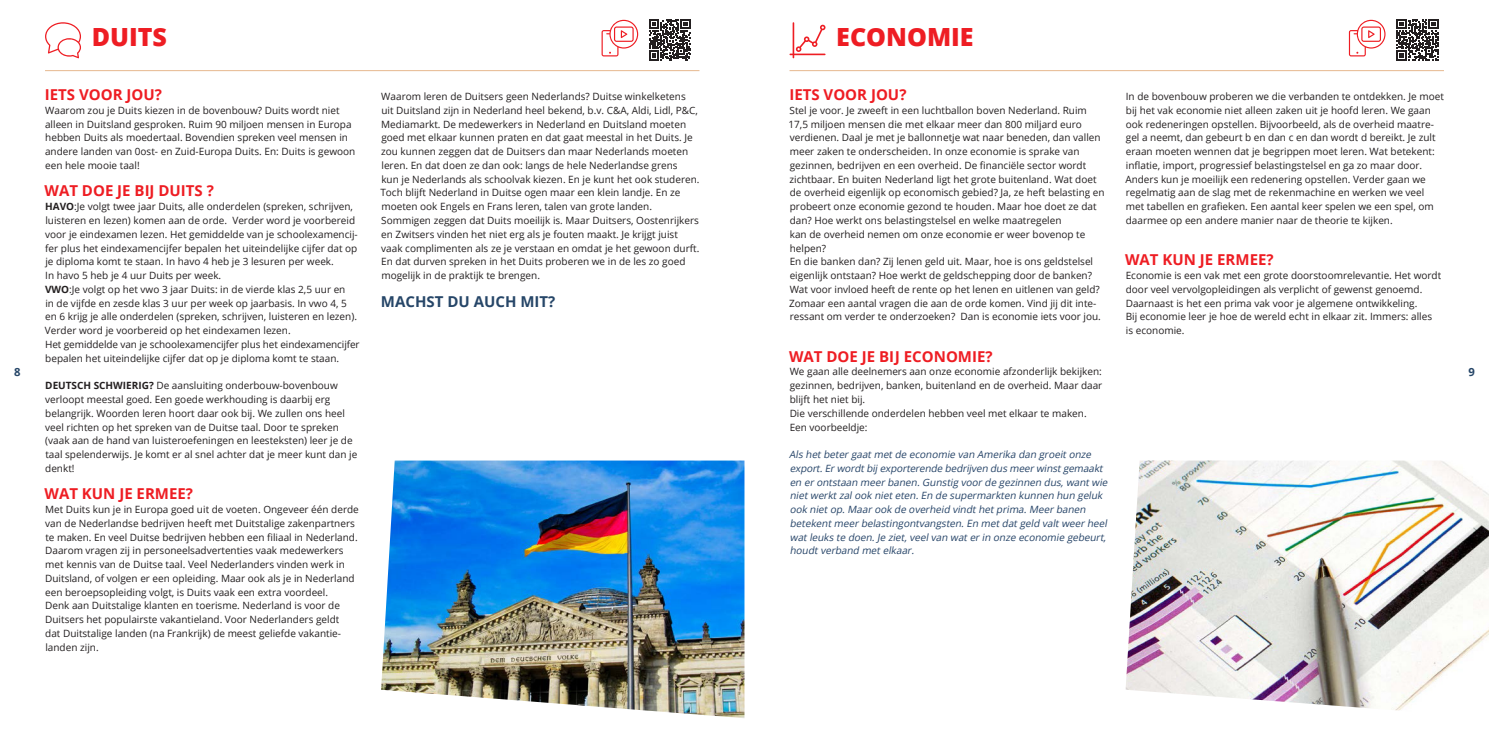
<style>
.page{position:relative;width:1489px;height:745px;background:#fff}
.page>*{position:absolute;margin:0;border:0;box-sizing:border-box;transform-origin:0 0}
.t1{font:800 25px "Open Sans";color:#ee1d23}
.t2{font:700 15px "Open Sans";color:#ee1d23}
.t3{font:700 15px "Open Sans";color:#264668}
.t4{font:700 11.25px "Open Sans";color:#264668}
.t5{font:10px/13.8px "Open Sans";color:#231f20}
.t6{font:italic 10px/13.8px "Open Sans";color:#264468}
.s1{font-weight:700}
</style>
<div class="page">
<svg style="left:45px;top:22px;width:36px;height:36px"></svg>
<svg style="left:789px;top:22px;width:36px;height:36px"></svg>
<svg style="left:601px;top:20px;width:37px;height:36px"></svg>
<svg style="left:1348px;top:20px;width:37px;height:36px"></svg>
<img style="left:381px;top:460px;width:363px;height:257px">
<img style="left:1125px;top:460px;width:363px;height:251px">
<svg style="left:649px;top:19px;width:41px;height:42px"></svg>
<svg style="left:1396px;top:19px;width:41px;height:42px"></svg>
<hr style="left:45px;top:70px;width:654px;height:1px;background:#e6b88f">
<hr style="left:789px;top:70px;width:654px;height:1px;background:#e6b88f">
<p class="t1" style="left:92px;top:18px;width:77px">DUITS</p>
<p class="t1" style="left:836px;top:18px;width:139px">ECONOMIE</p>
<p class="t2" style="left:45px;top:84px;width:119px">IETS VOOR JOU?</p>
<p class="t5" style="left:45px;top:103px;width:312px">Waarom zou je Duits kiezen in de bovenbouw? Duits wordt niet alleen in Duitsland gesproken. Ruim 90 miljoen mensen in Europa hebben Duits als moedertaal. Bovendien spreken veel mensen in andere landen van 0ost- en Zuid-Europa Duits. En: Duits is gewoon een hele mooie taal!</p>
<p class="t2" style="left:44px;top:180px;width:171px">WAT DOE JE BIJ DUITS ?</p>
<p class="t5" style="left:45px;top:199px;width:314px"><span class="s1">HAVO</span>:Je volgt twee jaar Duits, alle onderdelen (spreken, schrijven, luisteren en lezen) komen aan de orde. Verder word je voorbereid voor je eindexamen lezen. Het gemiddelde van je schoolexamencij&shy;fer plus het eindexamencijfer bepalen het uiteindelijke cijfer dat op je diploma komt te staan. In havo 4 heb je 3 lesuren per week.<br>In havo 5 heb je 4 uur Duits per week.</p>
<p class="t5" style="left:45px;top:282px;width:312px"><span class="s1">VWO</span>:Je volgt op het vwo 3 jaar Duits: in de vierde klas 2,5 uur en in de vijfde en zesde klas 3 uur per week op jaarbasis. In vwo 4, 5 en 6 krijg je alle onderdelen (spreken, schrijven, luisteren en lezen).<br>Verder word je voorbereid op het eindexamen lezen.</p>
<p class="t5" style="left:45px;top:337px;width:316px">Het gemiddelde van je schoolexamencijfer plus het eindexamencijfer bepalen het uiteindelijke cijfer dat op je diploma komt te staan.</p>
<p class="t5" style="left:45px;top:378px;width:313px"><span class="s1">DEUTSCH SCHWIERIG?</span> De aansluiting onderbouw-bovenbouw verloopt meestal goed. Een goede werkhouding is daarbij erg belangrijk. Woorden leren hoort daar ook bij. We zullen ons heel veel richten op het spreken van de Duitse taal. Door te spreken (vaak aan de hand van luisteroefeningen en leesteksten) leer je de taal spelenderwijs. Je komt er al snel achter dat je meer kunt dan je denkt!</p>
<p class="t2" style="left:44px;top:483px;width:150px">WAT KUN JE ERMEE?</p>
<p class="t5" style="left:45px;top:502px;width:315px">Met Duits kun je in Europa goed uit de voeten. Ongeveer één derde van de Nederlandse bedrijven heeft met Duitstalige zakenpartners te maken. En veel Duitse bedrijven hebben een filiaal in Nederland.<br>Daarom vragen zij in personeelsadvertenties vaak medewerkers met kennis van de Duitse taal. Veel Nederlanders vinden werk in Duitsland, of volgen er een opleiding. Maar ook als je in Nederland een beroepsopleiding volgt, is Duits vaak een extra voordeel.<br>Denk aan Duitstalige klanten en toerisme. Nederland is voor de Duitsers het populairste vakantieland. Voor Nederlanders geldt<br>dat Duitstalige landen (na Frankrijk) de meest geliefde vakantie&shy;landen zijn.</p>
<p class="t2" style="left:789px;top:84px;width:119px">IETS VOOR JOU?</p>
<p class="t5" style="left:788px;top:103px;width:317px">Stel je voor. Je zweeft in een luchtballon boven Nederland. Ruim 17,5 miljoen mensen die met elkaar meer dan 800 miljard euro verdienen. Daal je met je ballonnetje wat naar beneden, dan vallen meer zaken te onderscheiden. In onze economie is sprake van gezinnen, bedrijven en een overheid. De fi nanciële sector wordt zichtbaar. En buiten Nederland ligt het grote buitenland. Wat doet de overheid eigenlijk op economisch gebied? Ja, ze heft belasting en probeert onze economie gezond te houden. Maar hoe doet ze dat dan? Hoe werkt ons belastingstelsel en welke maatregelen</p>
<p class="t5" style="left:789px;top:227px;width:297px">kan de overheid nemen om onze economie er weer bovenop te helpen?</p>
<p class="t5" style="left:789px;top:254px;width:311px">En die banken dan? Zij lenen geld uit. Maar, hoe is ons geldstelsel eigenlijk ontstaan? Hoe werkt de geldschepping door de banken?<br>Wat voor invloed heeft de rente op het lenen en uitlenen van geld?</p>
<p class="t5" style="left:789px;top:295px;width:312px">Zomaar een aantal vragen die aan de orde komen. Vind jij dit inte&shy;ressant om verder te onderzoeken? Dan is economie iets voor jou.</p>
<p class="t2" style="left:789px;top:345px;width:205px">WAT DOE JE BĲ ECONOMIE?</p>
<p class="t5" style="left:789px;top:364px;width:314px;text-align:justify">We gaan alle deelnemers aan onze economie afzonderlijk bekijken: gezinnen, bedrijven, banken, buitenland en de overheid. Maar daar blijft het niet bij.</p>
<p class="t5" style="left:789px;top:405px;width:297px">Die verschillende onderdelen hebben veel met elkaar te maken.<br>Een voorbeeldje:</p>
<p class="t6" style="left:789px;top:447px;width:322px">Als hetbetergaatmetde economie van Amerika dan groeitonze export. Erwordtbij exporterende bedrijven dus meerwinstgemaakt en erontstaan meerbanen. Gunstig voorde gezinnen dus,wantwie nietwerktzalook nieteten. En de supermarkten kunnen hun geluk ook nietop. Maarook de overheid vindthetprima. Meerbanen betekentmeerbelastingontvangsten. En metdatgeld valtweerheel watleuks te doen. Je ziet,veelvan waterin onze economie gebeurt, houdtverband metelkaar.</p>
<p class="t5" style="left:380px;top:89px;width:319px">Waarom leren de Duitsers geen Nederlands? Duitse winkelketens uit Duitsland zijn in Nederland heel bekend, b.v. C&amp;A, Aldi, Lidl, P&amp;C, Mediamarkt. De medewerkers in Nederland en Duitsland moeten goed met elkaar kunnen praten en dat gaat meestal in het Duits. Je zou kunnen zeggen dat de Duitsers dan maar Nederlands moeten leren. En dat doen ze dan ook: langs de hele Nederlandse grens<br>kun je Nederlands als schoolvak kiezen. En je kunt het ook studeren.<br>Toch blijft Nederland in Duitse ogen maar een klein landje. En ze moeten ook Engels en Frans leren, talen van grote landen.</p>
<p class="t5" style="left:381px;top:213px;width:319px">Sommigen zeggen dat Duits moeilijk is. Maar Duitsers, Oostenrijkers en Zwitsers vinden het niet erg als je fouten maakt. Je krijgt juist vaak complimenten als ze je verstaan en omdat je het gewoon durft.<br>En dat durven spreken in het Duits proberen we in de les zo goed mogelijk in de praktijk te brengen.</p>
<p class="t3" style="left:381px;top:290px;width:176px">MACHST DU AUCH MIT?</p>
<p class="t5" style="left:1125px;top:89px;width:320px">In de bovenbouw proberen we die verbanden te ontdekken. Je moet bij het vak economie niet alleen zaken uit je hoofd leren. We gaan ook redeneringen opstellen. Bijvoorbeeld, als de overheid maatre&shy;gel a neemt, dan gebeurt b en dan c en dan wordt d bereikt. Je zult eraan moeten wennen dat je begrippen moet leren. Wat betekent: inflatie, import, progressief belastingstelsel en ga zo maar door.<br>Anders kun je moeilijk een redenering opstellen. Verder gaan we regelmatig aan de slag met de rekenmachine en werken we veel met tabellen en grafieken. Een aantal keer spelen we een spel, om daarmee op een andere manier naar de theorie te kijken.</p>
<p class="t2" style="left:1124px;top:249px;width:150px">WAT KUN JE ERMEE?</p>
<p class="t5" style="left:1125px;top:268px;width:317px">Economie is een vak met een grote doorstoomrelevantie. Het wordt door veel vervolgopleidingen als verplicht of gewenst genoemd.<br>Daarnaast is het een prima vak voor je algemene ontwikkeling.<br>Bij economie leer je hoe de wereld echt in elkaar zit. Immers: alles is economie.</p>
<p class="t4" style="left:14px;top:364px;width:8px">8</p>
<p class="t4" style="left:1468px;top:364px;width:8px">9</p>
</div>
